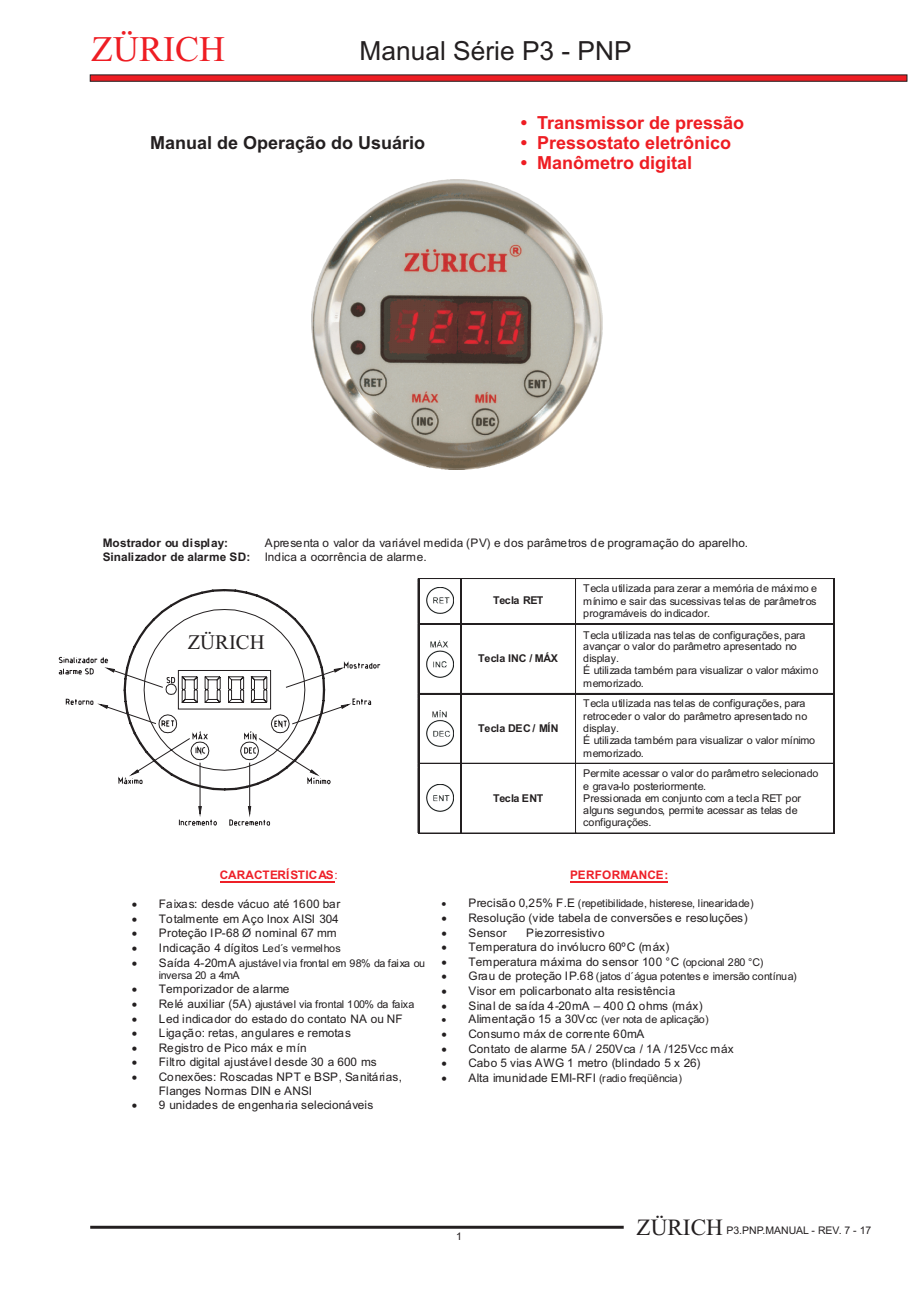
<style>
.page{position:relative;width:920px;height:1290px;background:#fff}
.page>*{position:absolute;margin:0;border:0;box-sizing:border-box;transform-origin:0 0}
.t1{font:36px "Times New Roman";color:#ee1d23}
.t2{font:26.25px "Arial";color:#231f20}
.t3{font:20.7px "Times New Roman";color:#231f20}
.t4{font:700 18px "Arial";color:#ee1d23}
.t5{font:700 18px "Arial";color:#231f20}
.t6{font:11.85px/14px "Arial";color:#231f20}
.t7{font:700 11.85px "Arial";color:#ee2028}
.t8{font:11.85px "Symbol";color:#231f20}
.t9{font:700 11.85px "Arial";color:#231f20}
.t10{font:10.8px/11.9px "Arial";letter-spacing:-.02em;color:#231f20}
.t11{font:10.8px "Arial";color:#231f20}
.t12{font:700 10.8px "Arial";letter-spacing:-.01em;color:#231f20}
.t13{font:700 10.8px "Arial";letter-spacing:.01em;color:#231f20}
.t14{font:700 10.8px "Arial";letter-spacing:-.045em;color:#231f20}
.t15{font:10.8px "Symbol";color:#231f20}
.t16{font:10.5px "Arial";color:#231f20}
.s1{font-weight:700}
.s2{font-weight:400}
.s3{font-size:11.85px}
.s4{font-size:10.8px}
.s5{font-family:"Times New Roman";font-size:23.25px}
</style>
<div class="page">
<hr style="left:90px;top:1226px;width:534px;height:3px;background:#231f20">
<svg style="left:90px;top:75px;width:817px;height:7px;background:#c52227"></svg>
<hr style="left:220px;top:881px;width:114px;height:1px;background:#ee2028">
<hr style="left:570px;top:881px;width:98px;height:1px;background:#ee2028">
<img style="left:427px;top:588px;width:27px;height:26px">
<hr style="left:419px;top:578px;width:42px;height:1px;background:#231f20">
<hr style="left:462px;top:578px;width:113px;height:1px;background:#231f20">
<hr style="left:575px;top:578px;width:259px;height:1px;background:#231f20">
<hr style="left:418px;top:583px;width:1px;height:41px;background:#231f20">
<hr style="left:461px;top:583px;width:1px;height:41px;background:#231f20">
<hr style="left:575px;top:583px;width:1px;height:41px;background:#231f20">
<hr style="left:834px;top:583px;width:1px;height:41px;background:#231f20">
<hr style="left:833px;top:583px;width:1px;height:41px;background:#231f20">
<img style="left:427px;top:640px;width:27px;height:37px">
<hr style="left:419px;top:624px;width:42px;height:1px;background:#231f20">
<hr style="left:419px;top:623px;width:42px;height:1px;background:#231f20">
<hr style="left:462px;top:624px;width:113px;height:1px;background:#231f20">
<hr style="left:462px;top:623px;width:113px;height:1px;background:#231f20">
<hr style="left:575px;top:624px;width:259px;height:1px;background:#231f20">
<hr style="left:575px;top:623px;width:259px;height:1px;background:#231f20">
<hr style="left:418px;top:629px;width:1px;height:64px;background:#231f20">
<hr style="left:461px;top:629px;width:1px;height:64px;background:#231f20">
<hr style="left:575px;top:629px;width:1px;height:64px;background:#231f20">
<hr style="left:834px;top:629px;width:1px;height:64px;background:#231f20">
<hr style="left:833px;top:629px;width:1px;height:64px;background:#231f20">
<img style="left:427px;top:710px;width:27px;height:36px">
<hr style="left:419px;top:693px;width:42px;height:1px;background:#231f20">
<hr style="left:462px;top:693px;width:113px;height:1px;background:#231f20">
<hr style="left:575px;top:693px;width:259px;height:1px;background:#231f20">
<hr style="left:418px;top:699px;width:1px;height:64px;background:#231f20">
<hr style="left:461px;top:699px;width:1px;height:64px;background:#231f20">
<hr style="left:575px;top:699px;width:1px;height:64px;background:#231f20">
<hr style="left:834px;top:699px;width:1px;height:64px;background:#231f20">
<hr style="left:833px;top:699px;width:1px;height:64px;background:#231f20">
<img style="left:427px;top:784px;width:27px;height:27px">
<hr style="left:419px;top:763px;width:42px;height:1px;background:#231f20">
<hr style="left:462px;top:763px;width:113px;height:1px;background:#231f20">
<hr style="left:575px;top:763px;width:259px;height:1px;background:#231f20">
<hr style="left:418px;top:767px;width:1px;height:66px;background:#231f20">
<hr style="left:419px;top:833px;width:42px;height:1px;background:#231f20">
<hr style="left:461px;top:767px;width:1px;height:66px;background:#231f20">
<hr style="left:462px;top:833px;width:113px;height:1px;background:#231f20">
<hr style="left:575px;top:767px;width:1px;height:66px;background:#231f20">
<hr style="left:575px;top:833px;width:259px;height:1px;background:#231f20">
<hr style="left:834px;top:767px;width:1px;height:66px;background:#231f20">
<hr style="left:833px;top:767px;width:1px;height:66px;background:#231f20">
<img style="left:311px;top:180px;width:292px;height:290px">
<svg style="left:59px;top:589px;width:321px;height:236px"></svg>
<h1 class="t1" style="left:91px;top:36px;width:135px">ZÜRICH</h1>
<h2 class="t2" style="left:360px;top:41px;width:274px">Manual Série P3 - PNP</h2>
<h3 class="t5" style="left:150px;top:136px;width:277px">Manual de Operação do Usuário</h3>
<h3 class="t4" style="left:521px;top:116px;width:225px">• Transmissor de pressão</h3>
<h3 class="t4" style="left:521px;top:136px;width:212px">• Pressostato eletrônico</h3>
<h3 class="t4" style="left:521px;top:156px;width:173px">• Manômetro digital</h3>
<p class="t6" style="left:103px;top:537px;width:647px;text-indent:162px">Apresenta o valor da variável medida (PV) e dos parâmetros de programação do aparelho.<br><span class="s1">Sinalizador de alarme SD:</span> Indica a ocorrência de alarme.</p>
<p class="t9" style="left:103px;top:539px;width:127px">Mostrador ou display:</p>
<h3 class="t3" style="left:188px;top:635px;width:78px">ZÜRICH</h3>
<p class="t14" style="left:493px;top:596px;width:52px">Tecla RET</p>
<p class="t10" style="left:583px;top:583px;width:236px;line-height:12.9px">Tecla utilizada para zerar a memória de máximo e mínimo e sair das sucessivas telas de parâmetros</p>
<p class="t10" style="left:583px;top:608px;width:129px">programáveis do indicador.</p>
<p class="t12" style="left:478px;top:654px;width:82px">Tecla INC / MÁX</p>
<p class="t10" style="left:583px;top:630px;width:237px">Tecla utilizada nas telas de configurações, para avançar o valor do parâmetro apresentado no display.<br>É utilizada também para visualizar o valor máximo</p>
<p class="t10" style="left:583px;top:678px;width:62px">memorizado.</p>
<p class="t13" style="left:478px;top:724px;width:82px">Tecla DEC / MÍN</p>
<p class="t10" style="left:583px;top:698px;width:226px;line-height:12.9px">Tecla utilizada nas telas de configurações, para retroceder o valor do parâmetro apresentado no</p>
<p class="t10" style="left:583px;top:723px;width:234px">display.<br>É utilizada também para visualizar o valor mínimo</p>
<p class="t10" style="left:583px;top:748px;width:62px">memorizado.</p>
<p class="t12" style="left:493px;top:794px;width:52px">Tecla ENT</p>
<p class="t10" style="left:583px;top:768px;width:237px;line-height:12.9px">Permite acessar o valor do parâmetro selecionado e grava-lo posteriormente.</p>
<p class="t10" style="left:583px;top:793px;width:219px">Pressionada em conjunto com a tecla RET por alguns segundos, permite acessar as telas de configurações.</p>
<p class="t7" style="left:220px;top:870px;width:119px">CARACTERÍSTICAS<span class="s2">:</span></p>
<p class="t6" style="left:159px;top:898px;width:183px">Faixas: desde vácuo até 1600 bar</p>
<p class="t6" style="left:159px;top:913px;width:182px">Totalmente em Aço Inox AISI 304</p>
<p class="t15" style="left:442px;top:900px;width:31px">•</p>
<p class="t8" style="left:442px;top:914px;width:34px">•</p>
<p class="t7" style="left:570px;top:870px;width:100px">PERFORMANCE:</p>
<p class="t10" style="left:468px;top:898px;width:287px"><span class="s3">Precisão 0,25% F.E</span> (repetibilidade, histerese, linearidade)</p>
<p class="t6" style="left:468px;top:912px;width:281px">Resolução (vide tabela de conversões e resoluções)</p>
<p class="t8" style="left:132px;top:929px;width:34px">•</p>
<p class="t6" style="left:159px;top:927px;width:180px">Proteção IP-68 Ø nominal 67 mm</p>
<p class="t8" style="left:442px;top:929px;width:34px">•</p>
<p class="t6" style="left:468px;top:927px;width:40px">Sensor</p>
<p class="t6" style="left:526px;top:927px;width:80px">Piezorresistivo</p>
<p class="t8" style="left:132px;top:944px;width:34px">•</p>
<p class="t8" style="left:132px;top:959px;width:34px">•</p>
<p class="t6" style="left:159px;top:942px;width:184px">Indicação 4 dígitos <span class="s4">Led´s vermelhos</span></p>
<p class="t11" style="left:159px;top:959px;width:268px"><span class="s3">Saída 4-20mA</span> ajustável via frontal em 98% da faixa ou</p>
<p class="t10" style="left:159px;top:970px;width:83px">inversa 20 a 4mA</p>
<p class="t8" style="left:442px;top:943px;width:34px">•</p>
<p class="t8" style="left:442px;top:958px;width:34px">•</p>
<p class="t8" style="left:442px;top:972px;width:34px">•</p>
<p class="t6" style="left:468px;top:941px;width:203px">Temperatura do invólucro 60ºC (máx)</p>
<p class="t6" style="left:468px;top:956px;width:297px">Temperatura máxima do sensor 100 °C <span class="s4">(opcional 280 °C)</span></p>
<p class="t10" style="left:468px;top:971px;width:330px"><span class="s3">Grau de proteção IP.68</span> (jatos d´água potentes e imersão contínua)</p>
<p class="t8" style="left:132px;top:985px;width:34px">•</p>
<p class="t6" style="left:159px;top:983px;width:132px">Temporizador de alarme</p>
<p class="t8" style="left:132px;top:1000px;width:34px">•</p>
<p class="t10" style="left:159px;top:999px;width:257px"><span class="s3">Relé auxiliar (5A)</span> ajustável via frontal 100% da faixa</p>
<p class="t8" style="left:132px;top:1015px;width:34px">•</p>
<p class="t6" style="left:159px;top:1013px;width:246px">Led indicador do estado do contato NA ou NF</p>
<p class="t8" style="left:442px;top:987px;width:34px">•</p>
<p class="t6" style="left:468px;top:985px;width:208px">Visor em policarbonato alta resistência</p>
<p class="t8" style="left:442px;top:1002px;width:34px">•</p>
<p class="t15" style="left:442px;top:1015px;width:31px">•</p>
<p class="t6" style="left:468px;top:1000px;width:236px">Sinal de saída 4-20mA – 400 Ù ohms (máx)</p>
<p class="t11" style="left:468px;top:1015px;width:242px"><span class="s3">Alimentação 15 a 30Vcc</span> (ver nota de aplicação)</p>
<p class="t8" style="left:132px;top:1029px;width:34px">•</p>
<p class="t6" style="left:159px;top:1027px;width:194px">Ligação: retas, angulares e remotas</p>
<p class="t8" style="left:442px;top:1030px;width:34px">•</p>
<p class="t6" style="left:468px;top:1028px;width:178px">Consumo máx de corrente 60mA</p>
<p class="t8" style="left:132px;top:1044px;width:34px">•</p>
<p class="t6" style="left:159px;top:1042px;width:150px">Registro de Pico máx e mín</p>
<p class="t8" style="left:442px;top:1045px;width:34px">•</p>
<p class="t6" style="left:468px;top:1043px;width:267px">Contato de alarme 5A / 250Vca / 1A /125Vcc máx</p>
<p class="t8" style="left:132px;top:1058px;width:34px">•</p>
<p class="t8" style="left:132px;top:1073px;width:34px">•</p>
<p class="t6" style="left:159px;top:1055px;width:245px;line-height:15px">Filtro digital ajustável desde 30 a 600 ms<br>Conexões: Roscadas NPT e BSP, Sanitárias,</p>
<p class="t8" style="left:442px;top:1059px;width:34px">•</p>
<p class="t8" style="left:442px;top:1074px;width:34px">•</p>
<p class="t6" style="left:468px;top:1056px;width:234px;line-height:15px">Cabo 5 vias AWG 1 metro (blindado 5 x 26)<br>Alta imunidade EMI-RFI <span class="s4">(radio freqüência)</span></p>
<p class="t8" style="left:132px;top:1101px;width:34px">•</p>
<p class="t6" style="left:159px;top:1085px;width:216px">Flanges Normas DIN e ANSI<br>9 unidades de engenharia selecionáveis</p>
<p class="t16" style="left:456px;top:1232px;width:7px">1</p>
<p class="t16" style="left:636px;top:1227px;width:236px"><span class="s5">ZÜRICH</span> P3.PNP.MANUAL - REV. 7 - 17</p>
</div>
